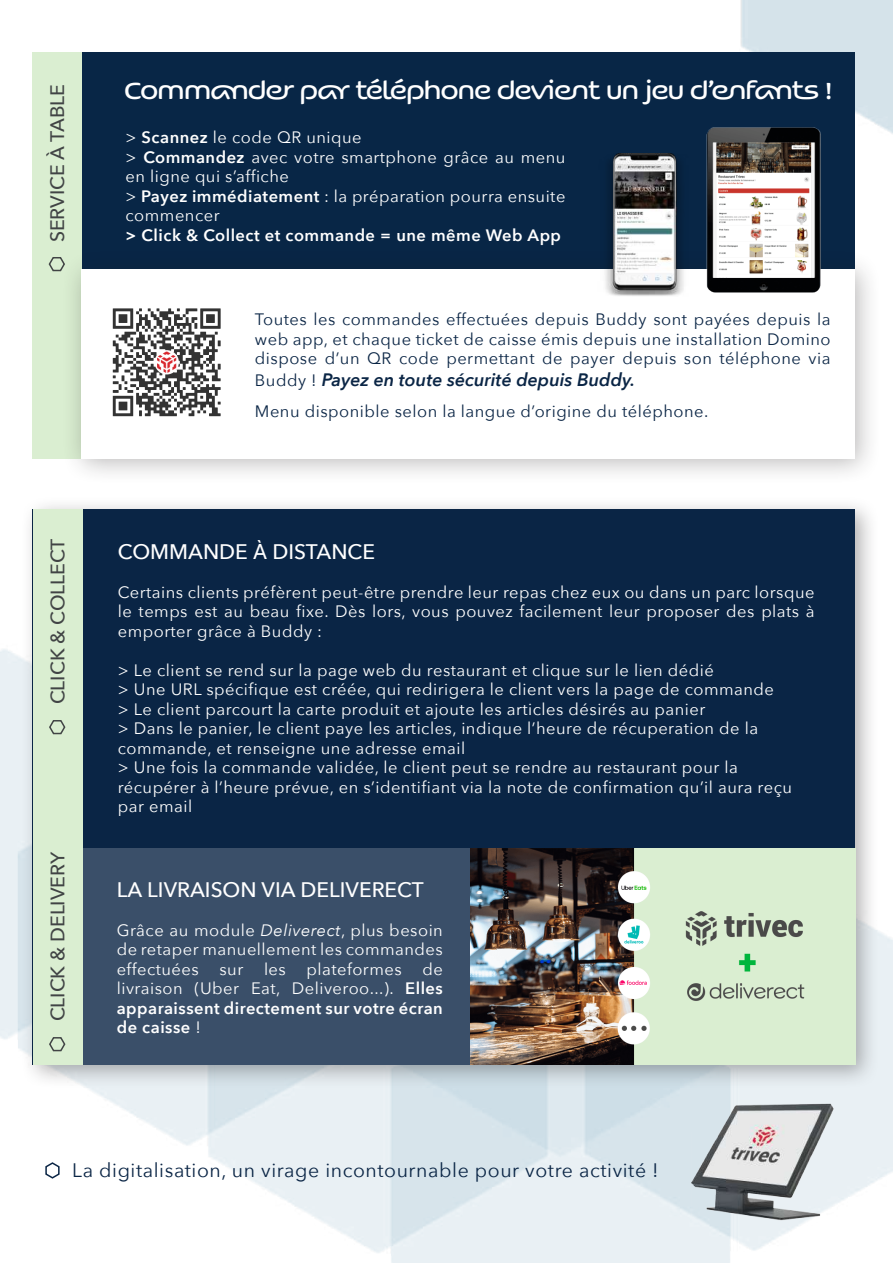
<style>
.page{position:relative;width:893px;height:1263px;background:#fff}
.page>*{position:absolute;margin:0;border:0;box-sizing:border-box;transform-origin:0 0}
.t1{font:25.5px "Kaili FY";letter-spacing:-.05em;color:#fff}
.t2{font:500 21px "Avenir Next";color:#fff}
.t3{font:19.5px "Avenir Next";letter-spacing:.03em;color:#0a2545}
.t4{font:500 19.5px "Avenir Next";color:#414445}
.t5{font:italic 600 18px "Avenir Next";color:#0a2545}
.t6{font:16.5px/19.5px "Avenir Next";letter-spacing:.03em;color:#fff}
.t7{font:16.5px/19.5px "Avenir Next";letter-spacing:.03em;color:#0a2545;text-align:justify}
.t8{font:600 16.5px/19.5px "Avenir Next";letter-spacing:.03em;color:#fff;text-align:justify}
.s1{font-weight:600}
.s2{font-weight:400;font-style:normal;font-size:16.5px}
.s3{font-family:"Product Sans";font-weight:400}
.s4{font-style:italic}
.s5{font-weight:400}
</style>
<div class="page">
<div style="left:740px;top:0;width:153px;height:134px;background:#d5e3ea"></div>
<div style="left:33px;top:52px;width:822px;height:407px;background:#082646"></div>
<div style="left:33px;top:52px;width:49px;height:407px;background:#daeed1"></div>
<svg style="left:48px;top:257px;width:13px;height:15px"></svg>
<div style="left:61px;top:249px;width:821px;height:237px;background:#231f20;opacity:.32"></div>
<div style="left:82px;top:270px;width:773px;height:189px;background:#fff"></div>
<img style="left:706px;top:127px;width:115px;height:166px">
<img style="left:597px;top:154px;width:95px;height:142px">
<div style="left:20px;top:496px;width:860px;height:593px;background:#231f20;opacity:.35"></div>
<div style="left:33px;top:509px;width:822px;height:555px;background:#0a2545"></div>
<div style="left:66px;top:848px;width:678px;height:216px;background:#3a4f69"></div>
<div style="left:33px;top:509px;width:49px;height:555px;background:#daeed1"></div>
<svg style="left:49px;top:1037px;width:17px;height:15px"></svg>
<svg style="left:49px;top:720px;width:17px;height:15px"></svg>
<img style="left:112px;top:308px;width:109px;height:109px">
<img style="left:471px;top:848px;width:384px;height:216px">
<svg style="left:45px;top:1162px;width:15px;height:17px"></svg>
<img style="left:692px;top:1090px;width:143px;height:138px">
<p class="t4" style="left:41px;top:242px;width:160px;rotate:-90deg">SERVICE À TABLE</p>
<h1 class="t1" style="left:124px;top:71px;width:710px">Commander par téléphone devient un jeu d’enfants !</h1>
<p class="t6" style="left:126px;top:127px;width:441px">&gt; <span class="s1">Scannez</span> le code QR unique<br>&gt; <span class="s1">Commandez</span> avec votre smartphone grâce au menu en ligne qui s’affiche<br>&gt; <span class="s1">Payez immédiatement</span> : la préparation pourra ensuite commencer</p>
<p class="t8" style="left:126px;top:225px;width:437px">&gt; Click &amp; Collect et commande = une même Web App</p>
<p class="t4" style="left:41px;top:704px;width:167px;rotate:-90deg">CLICK &amp; COLLECT</p>
<p class="t4" style="left:41px;top:1021px;width:171px;rotate:-90deg">CLICK &amp; DELIVERY</p>
<p class="t7" style="left:255px;top:309px;width:577px">Toutes les commandes effectuées depuis Buddy sont payées depuis la web app, et chaque ticket de caisse émis depuis une installation Domino dispose d’un QR code permettant de payer depuis son téléphone via</p>
<p class="t5" style="left:255px;top:364px;width:382px"><span class="s2">Buddy !</span> Payez en toute sécurité depuis Buddy.</p>
<p class="t7" style="left:255px;top:401px;width:455px">Menu disponible selon la langue d’origine du téléphone.</p>
<p class="t2" style="left:118px;top:533px;width:259px">COMMANDE <span class="s3">À</span> DISTANCE</p>
<p class="t6" style="left:118px;top:581px;width:698px;text-align:justify">Certains clients préfèrent peut-être prendre leur repas chez eux ou dans un parc lorsque le temps est au beau fixe. Dès lors, vous pouvez facilement leur proposer des plats à emporter grâce à Buddy :</p>
<p class="t6" style="left:118px;top:659px;width:676px">&gt; Le client se rend sur la page web du restaurant et clique sur le lien dédié<br>&gt; Une URL spécifique est créée, qui redirigera le client vers la page de commande<br>&gt; Le client parcourt la carte produit et ajoute les articles désirés au panier<br>&gt; Dans le panier, le client paye les articles, indique l’heure de récuperation de la commande, et renseigne une adresse email<br>&gt; Une fois la commande validée, le client peut se rendre au restaurant pour la récupérer à l’heure prévue, en s’identifiant via la note de confirmation qu’il aura reçu par email</p>
<p class="t2" style="left:117px;top:872px;width:309px">LA LIVRAISON VIA DELIVERECT</p>
<p class="t6" style="left:117px;top:920px;width:328px;text-align:justify">Grâce au module <span class="s4">Deliverect</span>, plus besoin de retaper manuellement les commandes effectuées</p>
<p class="t6" style="left:219px;top:959px;width:25px">sur</p>
<p class="t6" style="left:264px;top:959px;width:23px">les</p>
<p class="t6" style="left:307px;top:959px;width:97px">plateformes</p>
<p class="t8" style="left:117px;top:959px;width:328px;text-indent:306px"><span class="s5">de livraison (Uber Eat, Deliveroo...).</span> Elles apparaissent directement sur votre écran de caisse <span class="s5">!</span></p>
<p class="t3" style="left:72px;top:1153px;width:588px">La digitalisation, un virage incontournable pour votre activité !</p>
</div>
